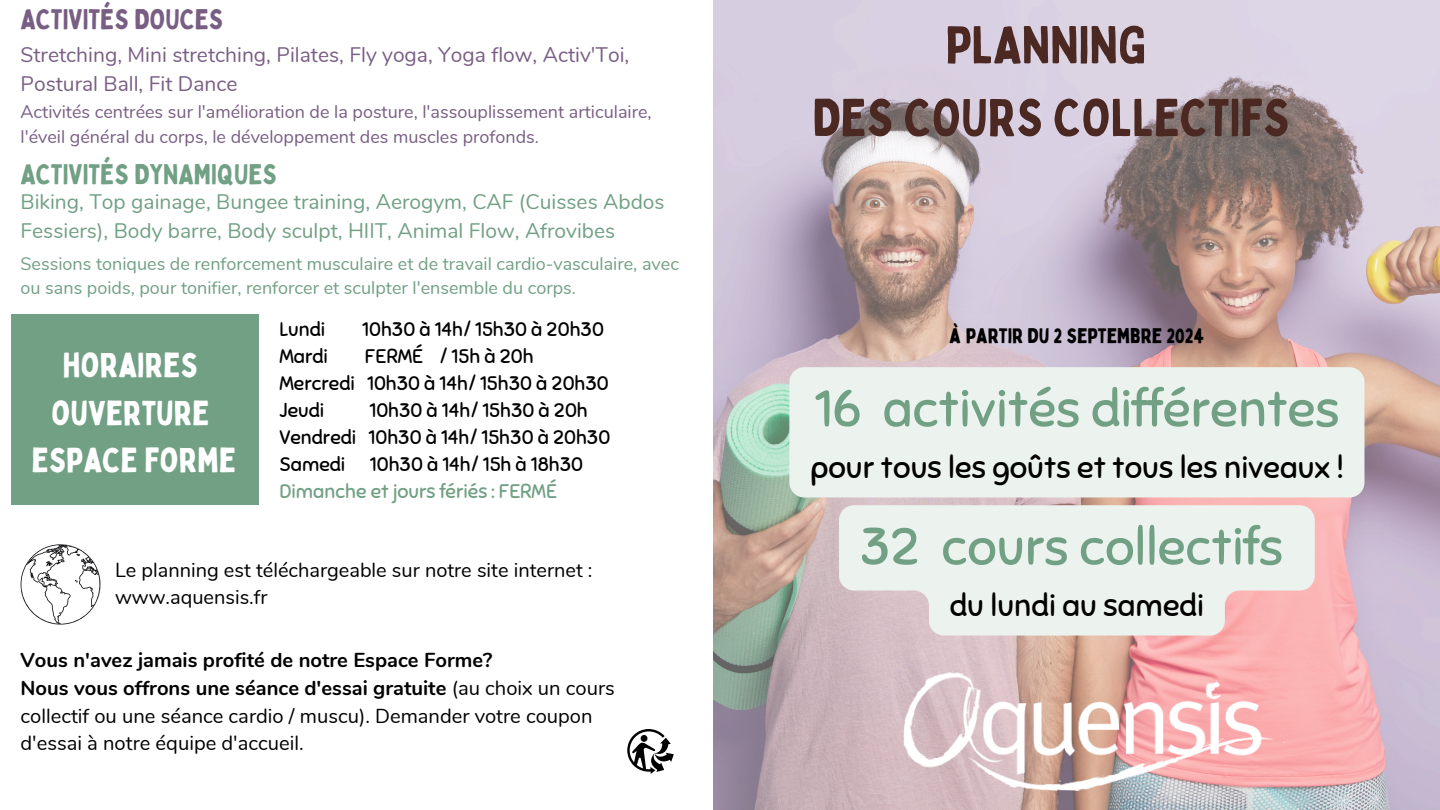
<style>
.page{position:relative;width:1440px;height:810px;background:#fff}
.page>*{position:absolute;margin:0;border:0;box-sizing:border-box;transform-origin:0 0}
.t1{font:52px "Sniglet";color:#71a084}
.t2{font:52px/72.8px "Bobby Jones";color:#4b2821;text-align:center}
.t3{font:34px/47.2px "Bobby Jones";color:#fff;text-align:center}
.t4{font:31px "Sniglet";color:#000}
.t5{font:28px "Bobby Jones";color:#71a084}
.t6{font:28px "Bobby Jones";color:#795e84}
.t7{font:21px/29.2px "Nunito";color:#71a084}
.t8{font:21px/29.2px "Nunito";color:#795e84}
.t9{font:20.6px "Bobby Jones";color:#000}
.t10{font:20.2px/27.8px "Nunito";color:#000}
.t11{font:20px/27.8px "Nunito";color:#000}
.t12{font:19.6px/27px "Sniglet";color:#000}
.t13{font:19.6px/27px "Sniglet";color:#71a084}
.t14{font:18px/24.8px "Nunito";color:#71a084}
.t15{font:18px/24.8px "Nunito";color:#795e84}
.s1{color:#000}
.s2{font-weight:700}
</style>
<div class="page">
<img style="left:714px;top:0;width:726px;height:810px">
<img style="left:816px;top:667px;width:470px;height:124px">
<div style="left:12px;top:314px;width:247px;height:191px;background:#71a084"></div>
<svg style="left:21px;top:544px;width:80px;height:81px"></svg>
<svg style="left:627px;top:729px;width:47px;height:45px"></svg>
<div style="left:789px;top:367px;width:575px;height:130px;background:#ecf3ef;border-radius:15px"></div>
<svg style="left:839px;top:505px;width:476px;height:131px;background:#ebeae7"></svg>
<p class="t6" style="left:21px;top:1px;width:204px">ACTIVITÉS DOUCES</p>
<p class="t8" style="left:21px;top:40px;width:610px">Stretching, Mini stretching, Pilates, Fly yoga, Yoga flow, Activ'Toi,<br>Postural Ball, Fit Dance</p>
<h3 class="t15" style="left:21px;top:100px;width:633px">Activités centrées sur l'amélioration de la posture, l'assouplissement articulaire, l'éveil général du corps, le développement des muscles profonds.</h3>
<h5 class="t5" style="left:21px;top:157px;width:258px">ACTIVITÉS DYNAMIQUES</h5>
<p class="t7" style="left:21px;top:188px;width:646px">Biking, Top gainage, Bungee training, Aerogym, CAF (Cuisses Abdos<br>Fessiers), Body barre, Body sculpt, HIIT, Animal Flow, Afrovibes</p>
<h5 class="t14" style="left:21px;top:251px;width:660px">Sessions toniques de renforcement musculaire et de travail cardio-vasculaire, avec ou sans poids, pour tonifier, renforcer et sculpter l'ensemble du corps.</h5>
<h5 class="t3" style="left:32px;top:341px;width:206px">HORAIRES<br>OUVERTURE<br>ESPACE FORME</h5>
<h4 class="t12" style="left:279px;top:316px;width:47px">Lundi</h4>
<h4 class="t12" style="left:362px;top:316px;width:243px">10h30 à 14h/ 15h30 à 20h30</h4>
<h4 class="t12" style="left:279px;top:343px;width:50px">Mardi</h4>
<h4 class="t12" style="left:279px;top:343px;width:331px;text-indent:86px">FERMÉ / 15h à 20h<br>Mercredi 10h30 à 14h/ 15h30 à 20h30<br>Jeudi</h4>
<h4 class="t12" style="left:279px;top:397px;width:332px;text-indent:90px">10h30 à 14h/ 15h30 à 20h<br>Vendredi 10h30 à 14h/ 15h30 à 20h30<br>Samedi</h4>
<h4 class="t13" style="left:279px;top:451px;width:305px;text-indent:91px"><span class="s1">10h30 à 14h/ 15h à 18h30<br></span>Dimanche et jours fériés : FERMÉ</h4>
<h5 class="t11" style="left:115px;top:556px;width:479px">Le planning est téléchargeable sur notre site internet : www.aquensis.fr</h5>
<p class="t10" style="left:21px;top:647px;width:596px"><span class="s2">Vous n'avez jamais profité de notre Espace Forme?<br>Nous vous offrons une séance d'essai gratuite</span> (au choix un cours collectif ou une séance cardio / muscu). Demander votre coupon d'essai à notre équipe d'accueil.</p>
<h4 class="t2" style="left:812px;top:7px;width:479px">PLANNING<br>DES COURS COLLECTIFS</h4>
<p class="t9" style="left:950px;top:323px;width:256px">À PARTIR DU 2 SEPTEMBRE 2024</p>
<h5 class="t1" style="left:814px;top:377px;width:527px">16 activités différentes</h5>
<h5 class="t4" style="left:810px;top:448px;width:535px">pour tous les goûts et tous les niveaux !</h5>
<p class="t1" style="left:860px;top:515px;width:425px">32 cours collectifs</p>
<p class="t4" style="left:950px;top:586px;width:256px">du lundi au samedi</p>
</div>
